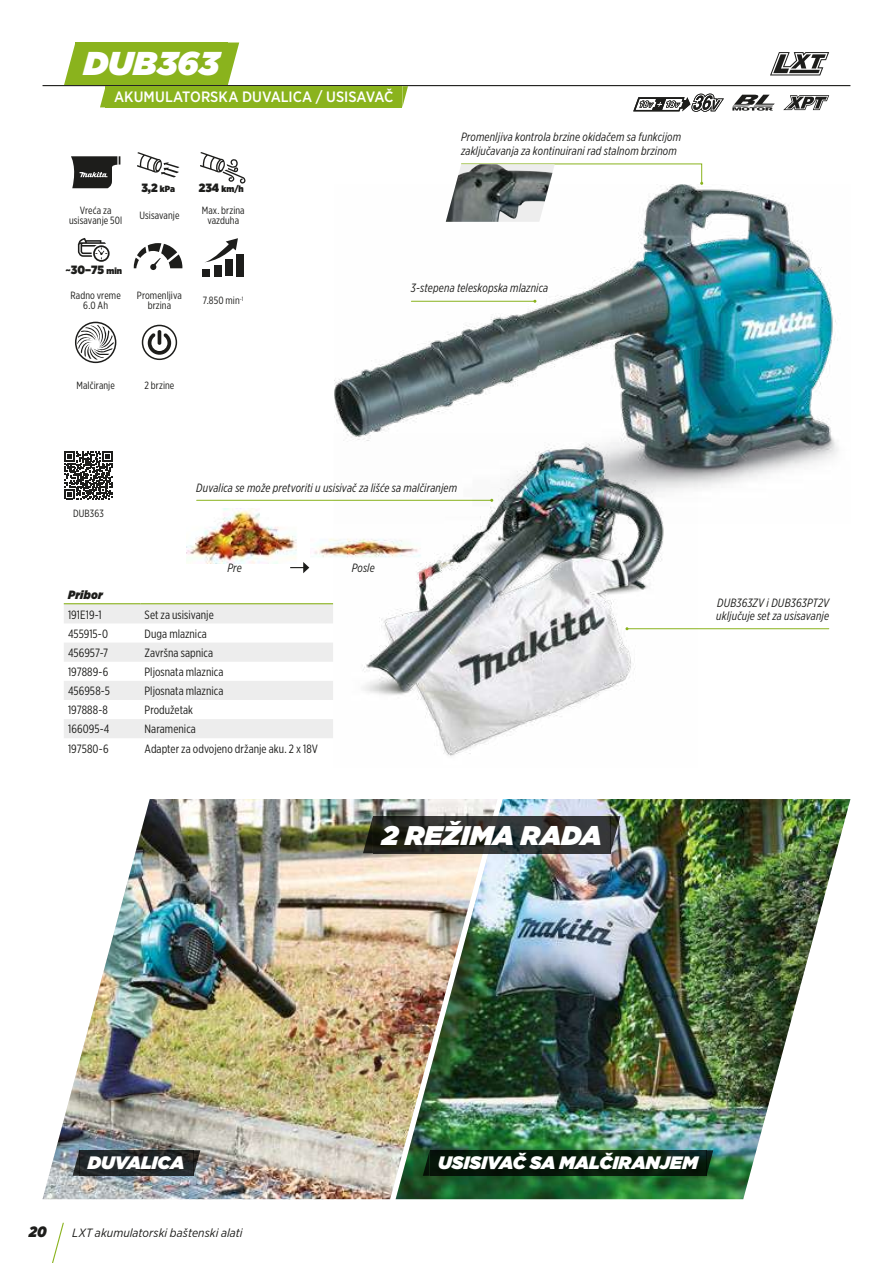
<style>
.page{position:relative;width:893px;height:1263px;background:#fff}
.page>*{position:absolute;margin:0;border:0;box-sizing:border-box;transform-origin:0 0}
.t1{font:italic 900 33px "Gotham";letter-spacing:-.005em;color:#fff}
.t2{font:italic 900 27px "Gotham";letter-spacing:.005em;color:#fff}
.t3{font:italic 900 18px "Gotham";color:#fff}
.t4{font:500 15px "Gotham Narrow";color:#fff}
.t5{font:italic 900 15px "Gotham Narrow";color:#1d1d1b}
.t6{font:italic 12px/13.5px "Gotham X Narrow";letter-spacing:.01em;color:#1d1d1b}
.t7{font:12px "Gotham X Narrow";letter-spacing:.005em;color:#1d1d1b}
.t8{font:italic 12px "Gotham Narrow";letter-spacing:.005em;color:#1d1d1b}
.t9{font:900 12px "Gotham Narrow";color:#1d1d1b}
.t10{font:italic 900 12px "Gotham Narrow";letter-spacing:.02em;color:#1d1d1b}
.t11{font:10.5px/10.5px "Gotham X Narrow";letter-spacing:.01em;color:#1d1d1b;text-align:center}
.t12{font:900 9px "Gotham Narrow";color:#1d1d1b}
.s1{font-size:9px}
.s2{font-size:12px}
</style>
<div class="page">
<hr style="left:197px;top:500px;width:295px;height:1px;background:#8ab31d">
<hr style="left:627px;top:628px;width:202px;height:1px;background:#8ab31d">
<img style="left:43px;top:799px;width:353px;height:400px">
<img style="left:335px;top:189px;width:503px;height:300px">
<img style="left:333px;top:434px;width:364px;height:322px">
<svg style="left:461px;top:163px;width:242px;height:59px"></svg>
<img style="left:446px;top:164px;width:106px;height:58px">
<img style="left:186px;top:508px;width:111px;height:55px">
<img style="left:314px;top:521px;width:109px;height:55px">
<img style="left:396px;top:799px;width:454px;height:400px">
<div style="left:75px;top:43px;width:153px;height:42px;background:#8ab31d"></div>
<svg style="left:64px;top:44px;width:11px;height:41px"></svg>
<svg style="left:228px;top:43px;width:11px;height:41px"></svg>
<hr style="left:43px;top:85px;width:807px;height:1px;background:#1d1d1b">
<div style="left:106px;top:86px;width:296px;height:21px;background:#8ab31d"></div>
<svg style="left:100px;top:86px;width:6px;height:21px"></svg>
<svg style="left:402px;top:86px;width:6px;height:21px"></svg>
<svg style="left:633px;top:94px;width:91px;height:18px"></svg>
<svg style="left:770px;top:52px;width:59px;height:23px"></svg>
<svg style="left:783px;top:95px;width:46px;height:15px"></svg>
<svg style="left:732px;top:95px;width:43px;height:16px"></svg>
<svg style="left:290px;top:562px;width:19px;height:11px"></svg>
<svg style="left:373px;top:816px;width:237px;height:37px;background:#2b2c2a"></svg>
<svg style="left:363px;top:816px;width:10px;height:37px"></svg>
<svg style="left:610px;top:816px;width:10px;height:37px"></svg>
<svg style="left:430px;top:1150px;width:276px;height:26px;background:#071a0c"></svg>
<svg style="left:423px;top:1150px;width:7px;height:26px"></svg>
<svg style="left:706px;top:1150px;width:7px;height:26px"></svg>
<svg style="left:64px;top:451px;width:48px;height:48px"></svg>
<svg style="left:71px;top:156px;width:49px;height:32px"></svg>
<svg style="left:137px;top:152px;width:42px;height:25px"></svg>
<svg style="left:200px;top:152px;width:46px;height:32px"></svg>
<svg style="left:77px;top:238px;width:33px;height:24px"></svg>
<svg style="left:134px;top:243px;width:48px;height:27px"></svg>
<svg style="left:206px;top:238px;width:32px;height:24px"></svg>
<div style="left:203px;top:269px;width:7px;height:7px;background:#1d1d1b"></div>
<div style="left:214px;top:265px;width:7px;height:11px;background:#1d1d1b"></div>
<div style="left:225px;top:259px;width:7px;height:17px;background:#1d1d1b"></div>
<div style="left:236px;top:254px;width:8px;height:22px;background:#1d1d1b"></div>
<svg style="left:75px;top:322px;width:41px;height:41px"></svg>
<hr style="left:158px;top:330px;width:3px;height:15px;background:#1d1d1b;border-radius:2px">
<svg style="left:148px;top:333px;width:23px;height:22px"></svg>
<div style="left:142px;top:325px;width:35px;height:35px;border:2px solid #1d1d1b;border-radius:50%"></div>
<svg style="left:79px;top:1150px;width:114px;height:26px;background:#222729"></svg>
<svg style="left:73px;top:1150px;width:6px;height:26px"></svg>
<svg style="left:193px;top:1150px;width:7px;height:26px"></svg>
<svg style="left:64px;top:604px;width:269px;height:134px"></svg>
<hr style="left:64px;top:603px;width:76px;height:1px;background:#8ab31d">
<hr style="left:140px;top:603px;width:193px;height:1px;background:#8ab31d">
<svg style="left:52px;top:1222px;width:12px;height:41px"></svg>
<h1 class="t1" style="left:84px;top:40px;width:137px">DUB363</h1>
<p class="t4" style="left:114px;top:87px;width:281px">AKUMULATORSKA DUVALICA / USISAVAČ</p>
<p class="t9" style="left:141px;top:179px;width:35px">3,2 <span class="s1">kPa</span></p>
<p class="t12" style="left:199px;top:183px;width:46px"><span class="s2">234</span> km/h</p>
<p class="t11" style="left:69px;top:205px;width:55px">Vreća za usisavanje 50l</p>
<p class="t11" style="left:139px;top:210px;width:42px">Usisavanje</p>
<p class="t11" style="left:202px;top:205px;width:44px">Max. brzina vazduha</p>
<p class="t9" style="left:65px;top:262px;width:58px">~30–75 <span class="s1">min</span></p>
<p class="t11" style="left:71px;top:290px;width:52px">Radno vreme<br>6.0 Ah</p>
<p class="t11" style="left:137px;top:290px;width:46px">Promenljiva brzina</p>
<p class="t11" style="left:203px;top:295px;width:42px">7.850 min<sup>-1</sup></p>
<p class="t6" style="left:461px;top:130px;width:221px">Promenljiva kontrola brzine okidačem sa funkcijom zaključavanja za kontinuirani rad stalnom brzinom</p>
<p class="t6" style="left:411px;top:281px;width:139px">3-stepena teleskopska mlaznica</p>
<p class="t11" style="left:76px;top:380px;width:40px">Malčiranje</p>
<p class="t11" style="left:145px;top:380px;width:31px">2 brzine</p>
<p class="t11" style="left:73px;top:508px;width:32px">DUB363</p>
<p class="t6" style="left:196px;top:481px;width:262px">Duvalica se može pretvoriti u usisivač za lišće sa malčiranjem</p>
<p class="t6" style="left:227px;top:561px;width:16px">Pre</p>
<p class="t6" style="left:352px;top:561px;width:25px">Posle</p>
<p class="t10" style="left:68px;top:586px;width:36px">Pribor</p>
<p class="t7" style="left:68px;top:607px;width:35px">191E19-1</p>
<p class="t7" style="left:145px;top:607px;width:71px">Set za usisivanje</p>
<p class="t7" style="left:68px;top:626px;width:42px">455915-0</p>
<p class="t7" style="left:145px;top:626px;width:64px">Duga mlaznica</p>
<p class="t7" style="left:68px;top:646px;width:42px">456957-7</p>
<p class="t7" style="left:145px;top:646px;width:70px">Završna sapnica</p>
<p class="t7" style="left:68px;top:665px;width:42px">197889-6</p>
<p class="t7" style="left:145px;top:665px;width:80px">Pljosnata mlaznica</p>
<p class="t7" style="left:68px;top:684px;width:43px">456958-5</p>
<p class="t7" style="left:145px;top:684px;width:80px">Pljosnata mlaznica</p>
<p class="t7" style="left:68px;top:703px;width:41px">197888-8</p>
<p class="t7" style="left:145px;top:703px;width:50px">Produžetak</p>
<p class="t7" style="left:68px;top:722px;width:43px">166095-4</p>
<p class="t7" style="left:145px;top:722px;width:53px">Naramenica</p>
<p class="t7" style="left:68px;top:741px;width:42px">197580-6</p>
<p class="t7" style="left:145px;top:741px;width:175px">Adapter za odvojeno držanje aku. 2 x 18V</p>
<h2 class="t2" style="left:381px;top:816px;width:222px">2 REŽIMA RADA</h2>
<p class="t6" style="left:716px;top:595px;width:114px">DUB363ZV i DUB363PT2V uključuje set za usisavanje</p>
<h3 class="t3" style="left:88px;top:1150px;width:98px">DUVALICA</h3>
<p class="t5" style="left:29px;top:1221px;width:19px">20</p>
<p class="t8" style="left:72px;top:1225px;width:172px">LXT akumulatorski baštenski alati</p>
<h3 class="t3" style="left:438px;top:1150px;width:261px">USISIVAČ SA MALČIRANJEM</h3>
</div>
